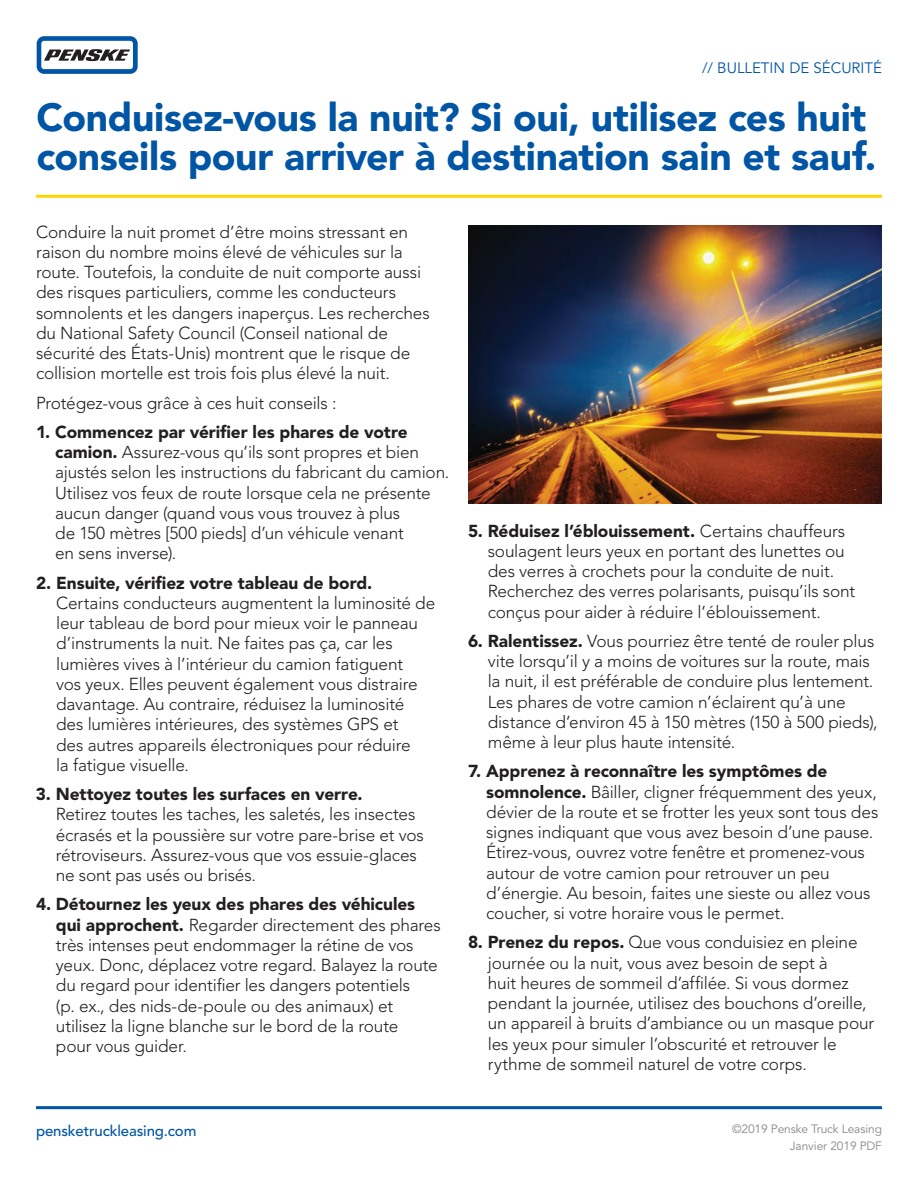
<style>
.page{position:relative;width:918px;height:1188px;background:#fff}
.page>*{position:absolute;margin:0;border:0;box-sizing:border-box;transform-origin:0 0}
.t1{font:900 39px/39px "Avenir LT Std";letter-spacing:-.01em;color:#0155a5}
.t2{font:300 17.25px/20.2px "Avenir LT Std";letter-spacing:-.01em;color:#231f20}
.t3{font:900 17.25px "Avenir LT Std";letter-spacing:-.005em;color:#231f20}
.t4{font:500 15px "Avenir LT Std";letter-spacing:-.01em;color:#0155a5}
.t5{font:15px "Avenir LT Std";color:#0155a5}
.t6{font:12px/16.5px "Avenir LT Std";letter-spacing:-.01em;color:#898689;text-align:right}
.s1{font-weight:900}
</style>
<div class="page">
<hr style="left:36px;top:195px;width:846px;height:3px;background:#fed503">
<hr style="left:36px;top:1106px;width:846px;height:3px;background:#0155a5">
<svg style="left:37px;top:36px;width:101px;height:38px"></svg>
<div style="left:41px;top:41px;width:92px;height:28px;background:#fff;border-radius:3px"></div>
<svg style="left:44px;top:49px;width:86px;height:12px"></svg>
<img style="left:468px;top:225px;width:414px;height:278px">
<p class="t5" style="left:702px;top:59px;width:181px">// BULLETIN DE SÉCURITÉ</p>
<h1 class="t1" style="left:36px;top:98px;width:841px">Conduisez-vous la nuit? Si oui, utilisez ces huit conseils pour arriver à destination sain et sauf.</h1>
<p class="t2" style="left:36px;top:222px;width:395px">Conduire la nuit promet d’être moins stressant en raison du nombre moins élevé de véhicules sur la route. Toutefois, la conduite de nuit comporte aussi des risques particuliers, comme les conducteurs somnolents et les dangers inaperçus. Les recherches du National Safety Council (Conseil national de sécurité des États-Unis) montrent que le risque de collision mortelle est trois fois plus élevé la nuit.</p>
<p class="t2" style="left:36px;top:393px;width:302px">Protégez-vous grâce à ces huit conseils :</p>
<p class="t2" style="left:55px;top:422px;width:396px;text-indent:-19px"><span class="s1">1. Commencez par vérifier les phares de votre camion.</span> Assurez-vous qu’ils sont propres et bien ajustés selon les instructions du fabricant du camion.<br>Utilisez vos feux de route lorsque cela ne présente aucun danger (quand vous vous trouvez à plus<br>de 150 mètres [500 pieds] d’un véhicule venant<br>en sens inverse).</p>
<p class="t3" style="left:36px;top:572px;width:338px">2. Ensuite, vérifiez votre tableau de bord.</p>
<p class="t2" style="left:56px;top:593px;width:381px">Certains conducteurs augmentent la luminosité de leur tableau de bord pour mieux voir le panneau d’instruments la nuit. Ne faites pas ça, car les lumières vives à l’intérieur du camion fatiguent<br>vos yeux. Elles peuvent également vous distraire davantage. Au contraire, réduisez la luminosité des lumières intérieures, des systèmes GPS et<br>des autres appareils électroniques pour réduire<br>la fatigue visuelle.</p>
<p class="t3" style="left:36px;top:784px;width:328px">3. Nettoyez toutes les surfaces en verre.</p>
<p class="t2" style="left:56px;top:804px;width:370px">Retirez toutes les taches, les saletés, les insectes écrasés et la poussière sur votre pare-brise et vos rétroviseurs. Assurez-vous que vos essuie-glaces ne sont pas usés ou brisés.</p>
<p class="t2" style="left:56px;top:894px;width:386px;text-indent:-20px"><span class="s1">4. Détournez les yeux des phares des véhicules qui approchent.</span> Regarder directement des phares très intenses peut endommager la rétine de vos yeux. Donc, déplacez votre regard. Balayez la route du regard pour identifier les dangers potentiels<br>(p. ex., des nids-de-poule ou des animaux) et utilisez la ligne blanche sur le bord de la route<br>pour vous guider.</p>
<p class="t4" style="left:36px;top:1122px;width:162px">pensketruckleasing.com</p>
<p class="t2" style="left:488px;top:521px;width:369px;text-indent:-20px"><span class="s1">5. Réduisez l’éblouissement.</span> Certains chauffeurs soulagent leurs yeux en portant des lunettes ou des verres à crochets pour la conduite de nuit.<br>Recherchez des verres polarisants, puisqu’ils sont conçus pour aider à réduire l’éblouissement.</p>
<p class="t2" style="left:488px;top:631px;width:391px;text-indent:-20px"><span class="s1">6. Ralentissez.</span> Vous pourriez être tenté de rouler plus vite lorsqu’il y a moins de voitures sur la route, mais la nuit, il est préférable de conduire plus lentement.<br>Les phares de votre camion n’éclairent qu’à une distance d’environ 45 à 150 mètres (150 à 500 pieds), même à leur plus haute intensité.</p>
<p class="t2" style="left:486px;top:761px;width:394px;text-indent:-18px"><span class="s1">7. Apprenez à reconnaître les symptômes de somnolence.</span> Bâiller, cligner fréquemment des yeux, dévier de la route et se frotter les yeux sont tous des signes indiquant que vous avez besoin d’une pause.<br>Étirez-vous, ouvrez votre fenêtre et promenez-vous autour de votre camion pour retrouver un peu d’énergie. Au besoin, faites une sieste ou allez vous coucher, si votre horaire vous le permet.</p>
<p class="t2" style="left:488px;top:932px;width:388px;text-indent:-20px"><span class="s1">8. Prenez du repos.</span> Que vous conduisiez en pleine journée ou la nuit, vous avez besoin de sept à<br>huit heures de sommeil d’affilée. Si vous dormez pendant la journée, utilisez des bouchons d’oreille, un appareil à bruits d’ambiance ou un masque pour les yeux pour simuler l’obscurité et retrouver le rythme de sommeil naturel de votre corps.</p>
<p class="t6" style="left:732px;top:1121px;width:151px">©2019 Penske Truck Leasing<br>Janvier 2019 PDF</p>
</div>
